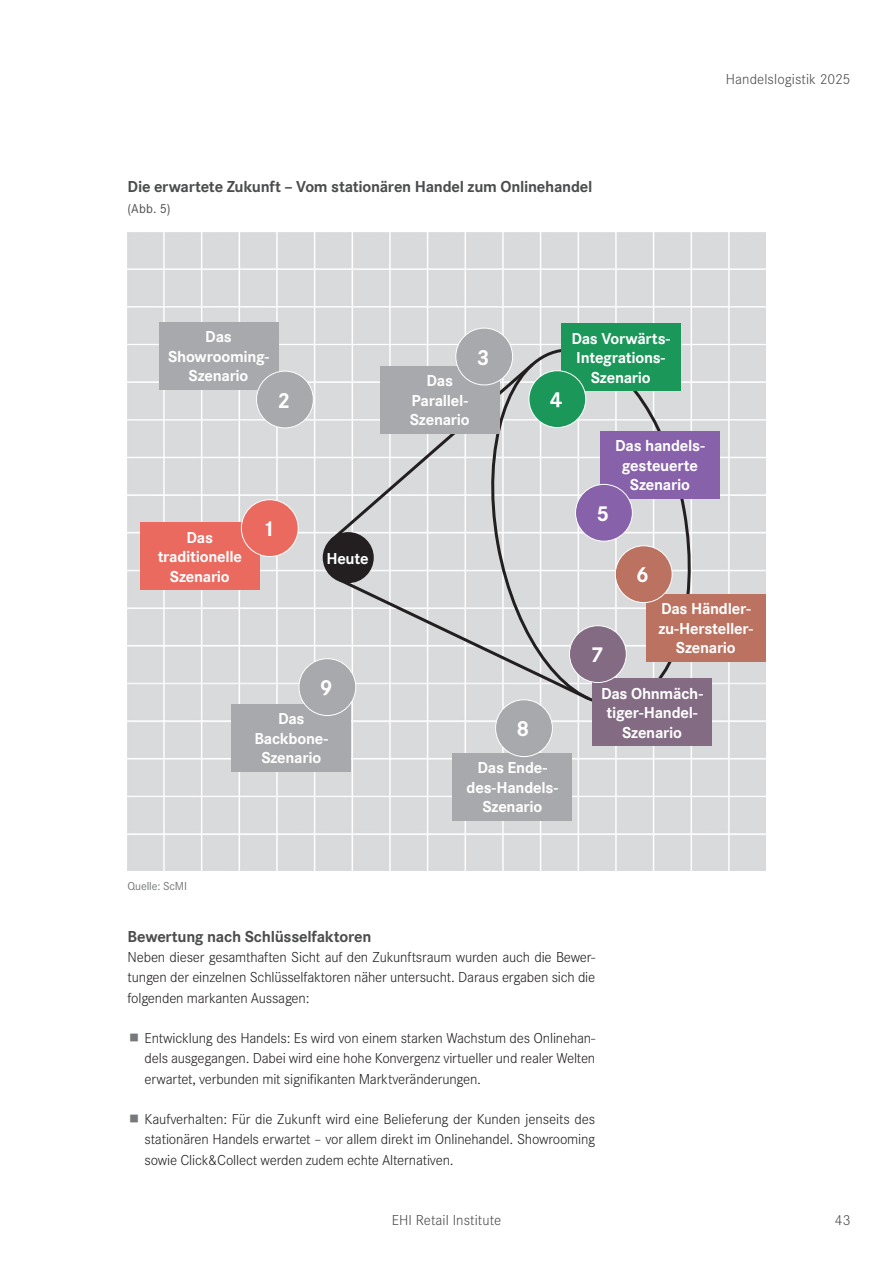
<style>
.page{position:relative;width:893px;height:1263px;background:#fff}
.page>*{position:absolute;margin:0;border:0;box-sizing:border-box;transform-origin:0 0}
._07_Crosshead_Magina{font:700 22.5px "Corporate S";color:#fff}
._13_b_Tabelle_Headli{font:700 16.5px/19.5px "Corporate S";letter-spacing:-.015em;color:#fff;text-align:center}
._13_a_Abbildung-Graf{font:700 16.5px "Corporate S";letter-spacing:-.015em;color:#4b4c4d}
._07_Crosshead{font:700 16.5px "Corporate S";letter-spacing:-.015em;color:#4b4c4d}
._08_Fließtext{font:300 15px/20.2px "Corporate S";letter-spacing:-.01em;color:#231f20;text-align:justify}
.t1{font:300 15px "Corporate S";letter-spacing:.005em;color:#4b4c4d}
._13_c_Tabelle_Infogr{font:13.5px "Corporate S";color:#4b4c4d}
._19_b_Quelle_rechts{font:12px "Corporate S";letter-spacing:-.01em;color:#76787b}
</style>
<div class="page">
<img style="left:128px;top:233px;width:637px;height:637px">
<svg style="left:327px;top:361px;width:154px;height:183px"></svg>
<svg style="left:335px;top:576px;width:146px;height:126px"></svg>
<svg style="left:481px;top:342px;width:220px;height:370px"></svg>
<div style="left:140px;top:522px;width:119px;height:68px;background:#ea6a60"></div>
<div style="left:159px;top:322px;width:119px;height:68px;background:#a8a9ad"></div>
<div style="left:380px;top:366px;width:119px;height:68px;background:#a8a9ad"></div>
<div style="left:561px;top:323px;width:119px;height:68px;background:#1c975a"></div>
<div style="left:600px;top:431px;width:119px;height:68px;background:#8762aa"></div>
<div style="left:646px;top:594px;width:119px;height:68px;background:#bb7261"></div>
<div style="left:592px;top:678px;width:119px;height:68px;background:#836b83"></div>
<div style="left:453px;top:753px;width:119px;height:68px;background:#a8a9ad"></div>
<div style="left:232px;top:704px;width:119px;height:68px;background:#a8a9ad"></div>
<div style="left:241px;top:500px;width:57px;height:56px;background:#ea6a60;border-radius:50%"></div>
<div style="left:241px;top:499px;width:58px;height:58px;border:1px solid #fff;border-radius:50%"></div>
<div style="left:256px;top:371px;width:57px;height:57px;background:#a8a9ad;border-radius:50%"></div>
<div style="left:256px;top:371px;width:58px;height:57px;border:1px solid #fff;border-radius:50%"></div>
<div style="left:456px;top:328px;width:57px;height:57px;background:#a8a9ad;border-radius:50%"></div>
<div style="left:455px;top:328px;width:58px;height:57px;border:1px solid #fff;border-radius:50%"></div>
<div style="left:529px;top:371px;width:57px;height:57px;background:#1c975a;border-radius:50%"></div>
<div style="left:529px;top:370px;width:57px;height:58px;border:1px solid #fff;border-radius:50%"></div>
<div style="left:575px;top:484px;width:57px;height:57px;background:#8762aa;border-radius:50%"></div>
<div style="left:575px;top:484px;width:58px;height:58px;border:1px solid #fff;border-radius:50%"></div>
<div style="left:615px;top:546px;width:57px;height:57px;background:#bb7261;border-radius:50%"></div>
<div style="left:615px;top:545px;width:57px;height:58px;border:1px solid #fff;border-radius:50%"></div>
<div style="left:569px;top:626px;width:57px;height:56px;background:#836b83;border-radius:50%"></div>
<div style="left:569px;top:625px;width:58px;height:58px;border:1px solid #fff;border-radius:50%"></div>
<div style="left:496px;top:700px;width:56px;height:57px;background:#a8a9ad;border-radius:50%"></div>
<div style="left:495px;top:699px;width:58px;height:58px;border:1px solid #fff;border-radius:50%"></div>
<div style="left:299px;top:659px;width:57px;height:56px;background:#a8a9ad;border-radius:50%"></div>
<div style="left:299px;top:658px;width:57px;height:58px;border:1px solid #fff;border-radius:50%"></div>
<div style="left:324px;top:534px;width:48px;height:48px;background:#231f20;border-radius:50%"></div>
<div style="left:323px;top:532px;width:51px;height:51px;border:3px solid #231f20;border-radius:50%"></div>
<p class="_13_a_Abbildung-Graf" style="left:128px;top:177px;width:466px">Die erwartete Zukunft – Vom stationären Handel zum Onlinehandel</p>
<p class="_13_c_Tabelle_Infogr" style="left:128px;top:201px;width:45px">(Abb. 5)</p>
<p class="t1" style="left:726px;top:70px;width:126px">Handelslogistik 2025</p>
<p class="_13_b_Tabelle_Headli" style="left:168px;top:327px;width:102px">Das<br>Showrooming-<br>Szenario</p>
<p class="_07_Crosshead_Magina" style="left:277px;top:387px;width:14px">2</p>
<p class="_13_b_Tabelle_Headli" style="left:187px;top:528px;width:28px">Das</p>
<p class="_13_b_Tabelle_Headli" style="left:158px;top:547px;width:86px">traditionelle<br>Szenario</p>
<p class="_07_Crosshead_Magina" style="left:262px;top:516px;width:14px">1</p>
<p class="_13_b_Tabelle_Headli" style="left:326px;top:549px;width:44px">Heute</p>
<p class="_13_b_Tabelle_Headli" style="left:410px;top:371px;width:61px">Das<br>Parallel-<br>Szenario</p>
<p class="_07_Crosshead_Magina" style="left:477px;top:344px;width:14px">3</p>
<p class="_07_Crosshead_Magina" style="left:550px;top:387px;width:14px">4</p>
<p class="_13_b_Tabelle_Headli" style="left:571px;top:329px;width:100px">Das Vorwärts-<br>Integrations-<br>Szenario</p>
<p class="_07_Crosshead_Magina" style="left:596px;top:500px;width:14px">5</p>
<p class="_13_b_Tabelle_Headli" style="left:615px;top:436px;width:91px">Das handels&shy;gesteuerte<br>Szenario</p>
<p class="_07_Crosshead_Magina" style="left:636px;top:562px;width:14px">6</p>
<p class="_19_b_Quelle_rechts" style="left:128px;top:879px;width:61px">Quelle: ScMI</p>
<p class="_07_Crosshead_Magina" style="left:320px;top:675px;width:14px">9</p>
<p class="_13_b_Tabelle_Headli" style="left:254px;top:709px;width:75px">Das<br>Backbone-<br>Szenario</p>
<p class="_07_Crosshead_Magina" style="left:517px;top:716px;width:14px">8</p>
<p class="_13_b_Tabelle_Headli" style="left:467px;top:758px;width:93px">Das Ende&shy;des-Handels-<br>Szenario</p>
<p class="_13_b_Tabelle_Headli" style="left:658px;top:599px;width:96px">Das Händler&shy;zu-Hersteller-<br>Szenario</p>
<p class="_13_b_Tabelle_Headli" style="left:601px;top:684px;width:103px">Das Ohnmäch&shy;tiger-Handel-<br>Szenario</p>
<p class="_07_Crosshead_Magina" style="left:590px;top:642px;width:14px">7</p>
<p class="_07_Crosshead" style="left:128px;top:927px;width:245px">Bewertung nach Schlüsselfaktoren</p>
<p class="_08_Fließtext" style="left:128px;top:947px;width:469px">Neben dieser gesamthaften Sicht auf den Zukunftsraum wurden auch die Bewer&shy;tungen der einzelnen Schlüsselfaktoren näher untersucht. Daraus ergaben sich die folgenden markanten Aussagen:</p>
<p class="_08_Fließtext" style="left:145px;top:1028px;width:452px">Entwicklung des Handels: Es wird von einem starken Wachstum des Onlinehan&shy;dels ausgegangen. Dabei wird eine hohe Konvergenz virtueller und realer Welten erwartet, verbunden mit signifikanten Marktveränderungen.</p>
<p class="_08_Fließtext" style="left:145px;top:1109px;width:452px">Kaufverhalten: Für die Zukunft wird eine Belieferung der Kunden jenseits des stationären Handels erwartet – vor allem direkt im Onlinehandel. Showrooming sowie Click&amp;Collect werden zudem echte Alternativen.</p>
<p class="t1" style="left:392px;top:1212px;width:111px">EHI Retail Institute</p>
<p class="t1" style="left:835px;top:1212px;width:17px">43</p>
</div>
